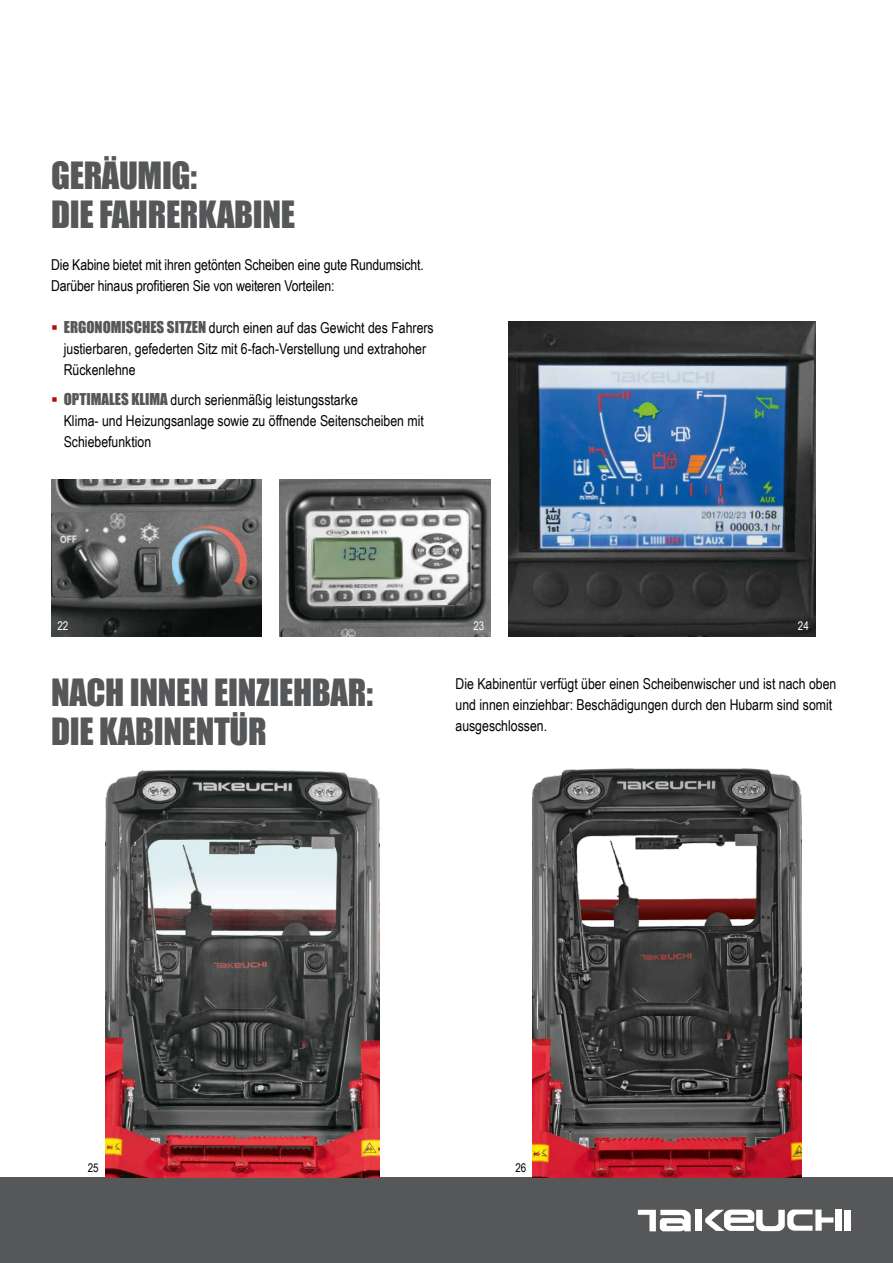
<style>
.page{position:relative;width:893px;height:1263px;background:#fff}
.page>*{position:absolute;margin:0;border:0;box-sizing:border-box;transform-origin:0 0}
.t1{font:34.5px/39px "Impact";letter-spacing:-.01em;color:#555759}
.t2{font:15px/21px "Arial Narrow";color:#000}
.t3{font:12px "Arial Narrow";color:#fff}
.t4{font:12px "Arial Narrow";color:#000}
.s1{font-family:"Impact";color:#555759}
</style>
<div class="page">
<div style="left:0;top:1178px;width:893px;height:85px;background:#555759"></div>
<div style="left:695px;top:1209px;width:6px;height:22px;background:#fff"></div>
<div style="left:836px;top:1209px;width:6px;height:22px;background:#fff"></div>
<div style="left:844px;top:1209px;width:6px;height:21px;background:#fff"></div>
<svg style="left:638px;top:1210px;width:53px;height:21px"></svg>
<svg style="left:705px;top:1209px;width:128px;height:22px"></svg>
<img style="left:509px;top:321px;width:306px;height:316px">
<img style="left:51px;top:480px;width:211px;height:157px">
<img style="left:280px;top:480px;width:211px;height:157px">
<img style="left:533px;top:768px;width:268px;height:410px">
<img style="left:105px;top:770px;width:274px;height:408px">
<h1 class="t1" style="left:51px;top:155px;width:246px">GERÄUMIG:<br>DIE FAHRERKABINE</h1>
<p class="t2" style="left:51px;top:254px;width:374px">Die Kabine bietet mit ihren getönten Scheiben eine gute Rundumsicht.<br>Darüber hinaus profitieren Sie von weiteren Vorteilen:</p>
<p class="t2" style="left:64px;top:317px;width:371px"><span class="s1">ERGONOMISCHES SITZEN</span> durch einen auf das Gewicht des Fahrers justierbaren, gefederten Sitz mit 6-fach-Verstellung und extrahoher<br>Rückenlehne</p>
<p class="t2" style="left:64px;top:389px;width:362px"><span class="s1">OPTIMALES KLIMA</span> durch serienmäßig leistungsstarke<br>Klima- und Heizungsanlage sowie zu öffnende Seitenscheiben mit<br>Schiebefunktion</p>
<p class="t3" style="left:57px;top:617px;width:12px">22</p>
<p class="t3" style="left:473px;top:617px;width:12px">23</p>
<p class="t3" style="left:798px;top:617px;width:12px">24</p>
<h1 class="t1" style="left:51px;top:672px;width:323px">NACH INNEN EINZIEHBAR:<br>DIE KABINENTÜR</h1>
<p class="t2" style="left:455px;top:673px;width:382px">Die Kabinentür verfügt über einen Scheibenwischer und ist nach oben und innen einziehbar: Beschädigungen durch den Hubarm sind somit ausgeschlossen.</p>
<p class="t4" style="left:88px;top:1158px;width:12px">25</p>
<p class="t4" style="left:515px;top:1158px;width:12px">26</p>
</div>
